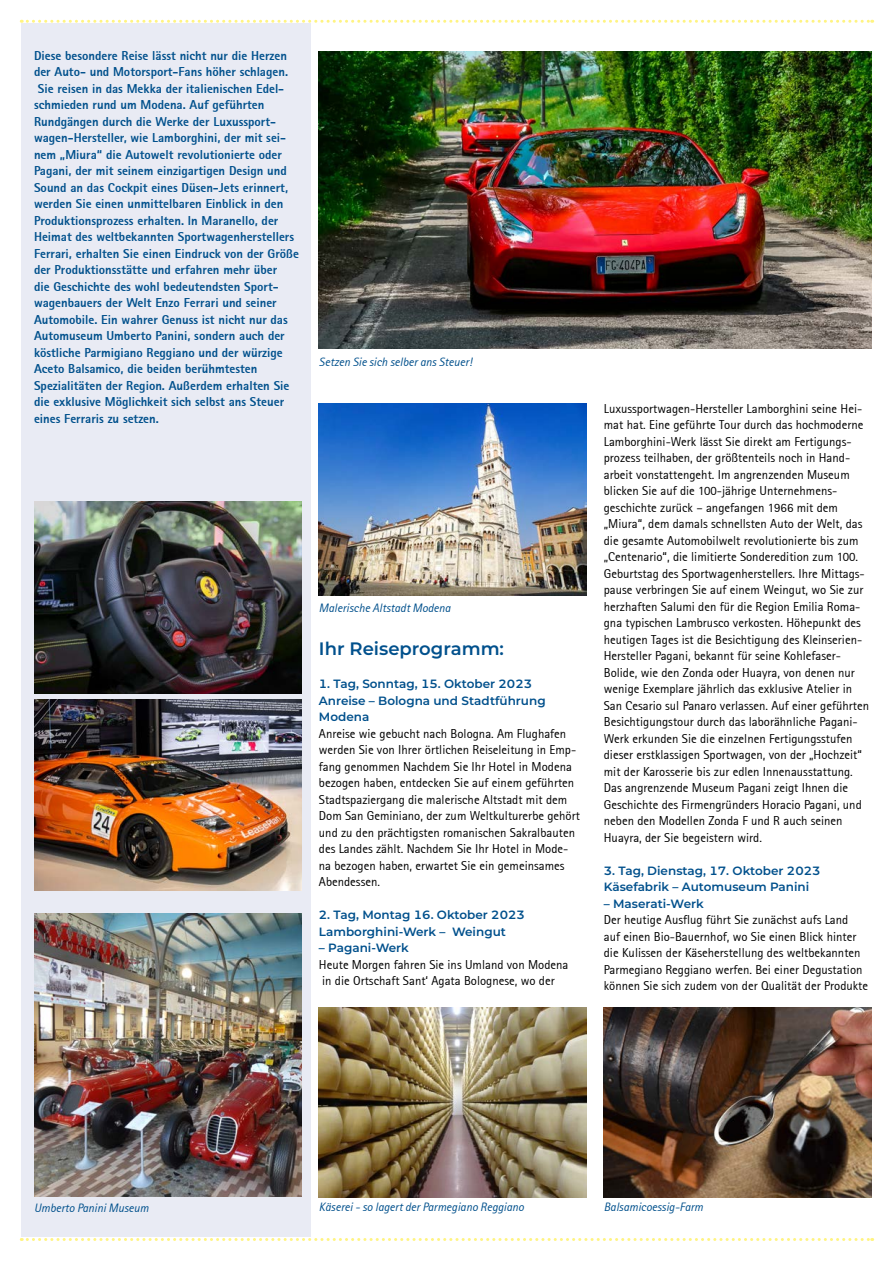
<style>
.page{position:relative;width:893px;height:1263px;background:#fff}
.page>*{position:absolute;margin:0;border:0;box-sizing:border-box;transform-origin:0 0}
.t1{font:600 18px "Montserrat";color:#00508c}
.t2{font:12.75px/16.5px "Rotis Sans Serif";color:#000}
.t3{font:800 12.75px/16.5px "Rotis Sans Serif";color:#00508c}
.t4{font:600 12px/16.5px "Montserrat";color:#00508c}
.t5{font:italic 12px "Rotis Sans Serif";color:#00508c}
</style>
<div class="page">
<div style="left:21px;top:24px;width:289px;height:1213px;background:#e9ebf4"></div>
<svg style="left:21px;top:20px;width:852px;height:3px"></svg>
<svg style="left:21px;top:1238px;width:852px;height:3px"></svg>
<img style="left:319px;top:51px;width:553px;height:298px">
<img style="left:604px;top:1008px;width:268px;height:189px">
<img style="left:34px;top:699px;width:268px;height:191px">
<img style="left:319px;top:1008px;width:268px;height:189px">
<img style="left:319px;top:404px;width:268px;height:191px">
<img style="left:34px;top:914px;width:268px;height:282px">
<img style="left:34px;top:502px;width:268px;height:191px">
<p class="t3" style="left:34px;top:47px;width:266px">Diese besondere Reise lässt nicht nur die Herzen der Auto- und Motorsport-Fans höher schlagen.<br>Sie reisen in das Mekka der italienischen Edel&shy;schmieden rund um Modena. Auf geführten Rundgängen durch die Werke der Luxussport&shy;wagen-Hersteller, wie Lamborghini, der mit sei&shy;nem „Miura“ die Autowelt revolutionierte oder Pagani, der mit seinem einzigartigen Design und Sound an das Cockpit eines Düsen-Jets erinnert, werden Sie einen unmittelbaren Einblick in den Produktionsprozess erhalten. In Maranello, der Heimat des weltbekannten Sportwagenherstellers Ferrari, erhalten Sie einen Eindruck von der Größe der Produktionsstätte und erfahren mehr über<br>die Geschichte des wohl bedeutendsten Sport&shy;wagenbauers der Welt Enzo Ferrari und seiner Automobile. Ein wahrer Genuss ist nicht nur das Automuseum Umberto Panini, sondern auch der köstliche Parmigiano Reggiano und der würzige Aceto Balsamico, die beiden berühmtesten Spezialitäten der Region. Außerdem erhalten Sie die exklusive Möglichkeit sich selbst ans Steuer eines Ferraris zu setzen.</p>
<p class="t5" style="left:319px;top:354px;width:155px">Setzen Sie sich selber ans Steuer!</p>
<p class="t5" style="left:319px;top:601px;width:133px">Malerische Altstadt Modena</p>
<h1 class="t1" style="left:319px;top:636px;width:187px">Ihr Reiseprogramm:</h1>
<p class="t4" style="left:319px;top:675px;width:228px">1. Tag, Sonntag, 15. Oktober 2023<br>Anreise – Bologna und Stadtführung<br>Modena</p>
<p class="t2" style="left:319px;top:725px;width:263px">Anreise wie gebucht nach Bologna. Am Flughafen werden Sie von Ihrer örtlichen Reiseleitung in Emp&shy;fang genommen Nachdem Sie Ihr Hotel in Modena bezogen haben, entdecken Sie auf einem geführten Stadtspaziergang die malerische Altstadt mit dem Dom San Geminiano, der zum Weltkulturerbe gehört und zu den prächtigsten romanischen Sakralbauten des Landes zählt. Nachdem Sie Ihr Hotel in Mode&shy;na bezogen haben, erwartet Sie ein gemeinsames Abendessen.</p>
<p class="t4" style="left:319px;top:906px;width:207px">2. Tag, Montag 16. Oktober 2023<br>Lamborghini-Werk – Weingut</p>
<p class="t4" style="left:319px;top:939px;width:91px">– Pagani-Werk</p>
<p class="t2" style="left:319px;top:956px;width:251px">Heute Morgen fahren Sie ins Umland von Modena in die Ortschaft Sant‘ Agata Bolognese, wo der</p>
<p class="t2" style="left:604px;top:400px;width:267px">Luxussportwagen-Hersteller Lamborghini seine Hei&shy;mat hat. Eine geführte Tour durch das hochmoderne Lamborghini-Werk lässt Sie direkt am Fertigungs&shy;prozess teilhaben, der größtenteils noch in Hand&shy;arbeit vonstattengeht. Im angrenzenden Museum blicken Sie auf die 100-jährige Unternehmens&shy;geschichte zurück – angefangen 1966 mit dem „Miura“, dem damals schnellsten Auto der Welt, das die gesamte Automobilwelt revolutionierte bis zum „Centenario“, die limitierte Sonderedition zum 100.<br>Geburtstag des Sportwagenherstellers. Ihre Mittags&shy;pause verbringen Sie auf einem Weingut, wo Sie zur herzhaften Salumi den für die Region Emilia Roma&shy;gna typischen Lambrusco verkosten. Höhepunkt des heutigen Tages ist die Besichtigung des Kleinserien-Hersteller Pagani, bekannt für seine Kohlefaser-Bolide, wie den Zonda oder Huayra, von denen nur wenige Exemplare jährlich das exklusive Atelier in San Cesario sul Panaro verlassen. Auf einer geführten Besichtigungstour durch das laborähnliche Pagani-Werk erkunden Sie die einzelnen Fertigungsstufen dieser erstklassigen Sportwagen, von der „Hochzeit“ mit der Karosserie bis zur edlen Innenausstattung.<br>Das angrenzende Museum Pagani zeigt Ihnen die Geschichte des Firmengründers Horacio Pagani, und neben den Modellen Zonda F und R auch seinen Huayra, der Sie begeistern wird.</p>
<p class="t4" style="left:604px;top:862px;width:218px">3. Tag, Dienstag, 17. Oktober 2023<br>Käsefabrik – Automuseum Panini</p>
<p class="t4" style="left:604px;top:895px;width:101px">– Maserati-Werk</p>
<p class="t2" style="left:604px;top:912px;width:266px">Der heutige Ausflug führt Sie zunächst aufs Land<br>auf einen Bio-Bauernhof, wo Sie einen Blick hinter die Kulissen der Käseherstellung des weltbekannten Parmegiano Reggiano werfen. Bei einer Degustation können Sie sich zudem von der Qualität der Produkte</p>
<p class="t5" style="left:34px;top:1201px;width:116px">Umberto Panini Museum</p>
<p class="t5" style="left:319px;top:1200px;width:207px">Käserei - so lagert der Parmegiano Reggiano</p>
<p class="t5" style="left:604px;top:1200px;width:101px">Balsamicoessig-Farm</p>
</div>
